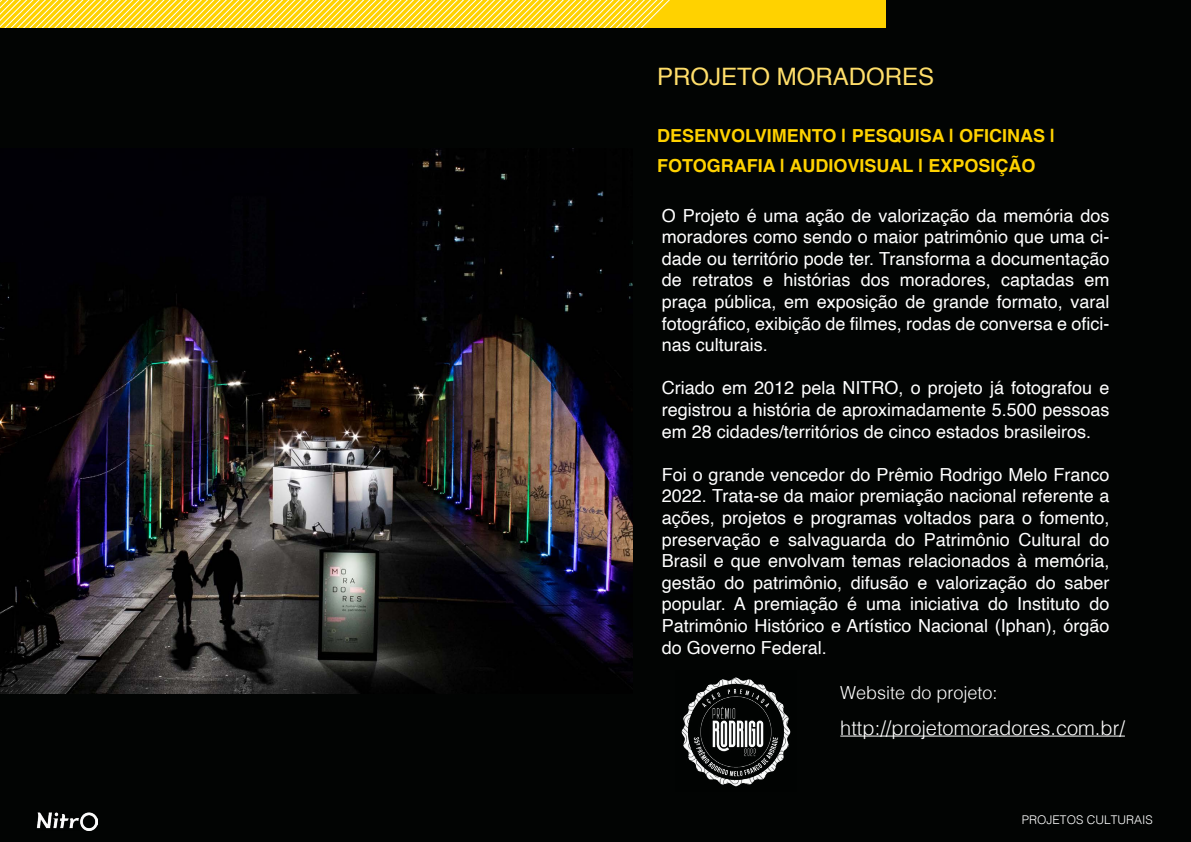
<style>
.page{position:relative;width:1191px;height:842px;background:#020403}
.page>*{position:absolute;margin:0;border:0;box-sizing:border-box;transform-origin:0 0}
.t1{font:24px "Helvetica";color:#ffde6a}
.t2{font:300 20px "Helvetica";color:#fff}
.t3{font:18px/21.6px "Helvetica";color:#fff;text-align:justify}
.t4{font:700 18px/30px "Helvetica";color:#ffd200}
.t5{font:300 18px "Helvetica";color:#fff}
.t6{font:300 12px "Helvetica";color:#fff}
</style>
<div class="page">
<div style="left:36px;top:0;width:849px;height:28px;background:#ffd200"></div>
<img style="left:36px;top:812px;width:62px;height:19px">
<svg style="left:0;top:0;width:670px;height:28px"></svg>
<img style="left:0;top:149px;width:632px;height:544px">
<hr style="left:840px;top:735px;width:285px;height:1px;background:#fff">
<img style="left:681px;top:677px;width:110px;height:110px">
<h1 class="t1" style="left:657px;top:58px;width:278px">PROJETO MORADORES</h1>
<p class="t4" style="left:657px;top:123px;width:399px">DESENVOLVIMENTO | PESQUISA | OFICINAS |<br>FOTOGRAFIA | AUDIOVISUAL | EXPOSIÇÃO</p>
<p class="t3" style="left:662px;top:205px;width:449px">O Projeto é uma ação de valorização da memória dos moradores como sendo o maior patrimônio que uma ci&shy;dade ou território pode ter. Transforma a documentação de retratos e histórias dos moradores, captadas em praça pública, em exposição de grande formato, varal fotográfico, exibição de filmes, rodas de conversa e ofici&shy;nas culturais.</p>
<p class="t3" style="left:662px;top:378px;width:449px">Criado em 2012 pela NITRO, o projeto já fotografou e registrou a história de aproximadamente 5.500 pessoas em 28 cidades/territórios de cinco estados brasileiros.</p>
<p class="t3" style="left:662px;top:464px;width:449px">Foi o grande vencedor do Prêmio Rodrigo Melo Franco 2022. Trata-se da maior premiação nacional referente a ações, projetos e programas voltados para o fomento, preservação e salvaguarda do Patrimônio Cultural do Brasil e que envolvam temas relacionados à memória, gestão do patrimônio, difusão e valorização do saber popular. A premiação é uma iniciativa do Instituto do Patrimônio Histórico e Artístico Nacional (Iphan), órgão do Governo Federal.</p>
<p class="t5" style="left:840px;top:677px;width:159px">Website do projeto:</p>
<p class="t2" style="left:840px;top:710px;width:286px">http://projetomoradores.com.br/</p>
<p class="t6" style="left:1022px;top:809px;width:132px">PROJETOS CULTURAIS</p>
</div>
